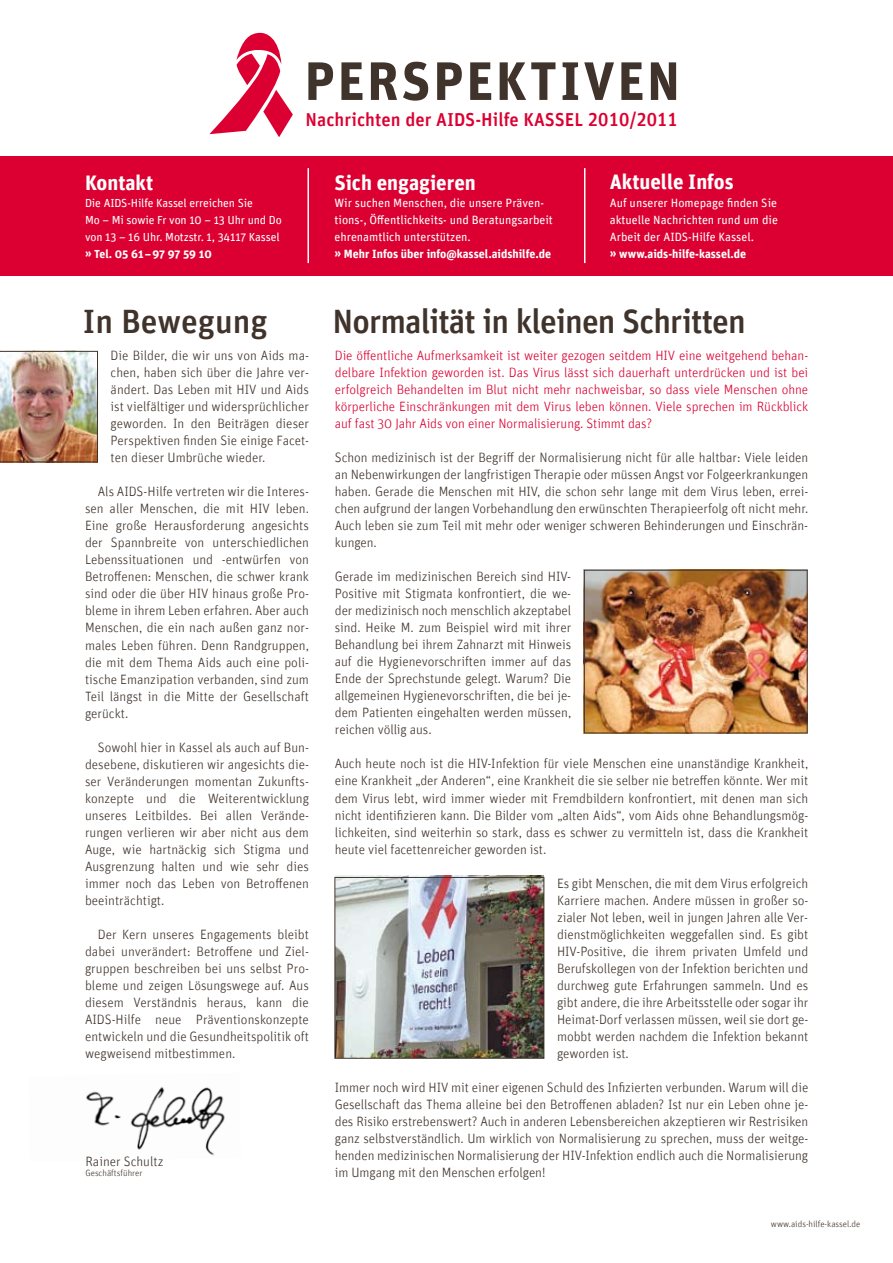
<style>
.page{position:relative;width:893px;height:1263px;background:#fff}
.page>*{position:absolute;margin:0;border:0;box-sizing:border-box;transform-origin:0 0}
.t1{font:500 33.75px "Unit";letter-spacing:-.025em;color:#40332c}
.t2{font:500 33.75px "Unit";color:#40332c}
.t3{font:700 21px "Unit";color:#fff}
.t4{font:18.75px "Unit Medium LF";color:#db0031}
.t5{font:300 13.5px/17px "Unit";letter-spacing:-.005em;color:#40332c;text-align:justify}
.t6{font:300 13.5px/17px "Unit";letter-spacing:-.005em;color:#db0031;text-align:justify}
.t7{font:12px/17px "Unit";color:#fff}
.t8{font:700 12px "Unit";color:#fff}
.t9{font:11.7px/17px "Unit";letter-spacing:-.01em;color:#fff}
.t10{font:700 11.7px "Unit";letter-spacing:-.005em;color:#fff}
.t11{font:300 9px "Unit";color:#40332c}
</style>
<div class="page">
<img style="left:86px;top:1087px;width:139px;height:69px">
<div style="left:0;top:156px;width:893px;height:119px;background:#db0031"></div>
<hr style="left:307px;top:168px;width:2px;height:95px;background:#fff">
<hr style="left:584px;top:168px;width:1px;height:95px;background:#fff">
<svg style="left:209px;top:33px;width:84px;height:104px"></svg>
<svg style="left:308px;top:62px;width:25px;height:38px"></svg>
<svg style="left:341px;top:62px;width:21px;height:38px"></svg>
<svg style="left:371px;top:62px;width:26px;height:38px"></svg>
<svg style="left:403px;top:62px;width:25px;height:39px"></svg>
<svg style="left:437px;top:62px;width:25px;height:38px"></svg>
<svg style="left:470px;top:62px;width:21px;height:38px"></svg>
<svg style="left:500px;top:62px;width:55px;height:38px"></svg>
<svg style="left:563px;top:62px;width:15px;height:38px"></svg>
<svg style="left:584px;top:62px;width:30px;height:38px"></svg>
<svg style="left:621px;top:62px;width:21px;height:38px"></svg>
<svg style="left:651px;top:62px;width:25px;height:38px"></svg>
<img style="left:586px;top:572px;width:220px;height:159px">
<div style="left:584px;top:570px;width:224px;height:163px;border:1px solid #40332c"></div>
<img style="left:336px;top:876px;width:208px;height:181px">
<div style="left:334px;top:877px;width:210px;height:182px;border:1px solid #40332c"></div>
<img style="left:0;top:351px;width:98px;height:111px">
<h2 class="t3" style="left:85px;top:170px;width:70px">Kontakt</h2>
<p class="t9" style="left:85px;top:194px;width:198px">Die AIDS-Hilfe Kassel erreichen Sie<br>Mo – Mi sowie Fr von 10 – 13 Uhr und Do von 13 – 16 Uhr. Motzstr. 1, 34117 Kassel</p>
<p class="t10" style="left:85px;top:247px;width:128px">» Tel. 05 61–97 97 59 10</p>
<h1 class="t2" style="left:83px;top:301px;width:186px">In Bewegung</h1>
<h3 class="t4" style="left:306px;top:109px;width:374px">Nachrichten der AIDS-Hilfe KASSEL 2010/2011</h3>
<h2 class="t3" style="left:334px;top:170px;width:143px">Sich engagieren</h2>
<p class="t7" style="left:334px;top:194px;width:220px">Wir suchen Menschen, die unsere Präven&shy;tions-, Öffentlichkeits- und Beratungsarbeit ehrenamtlich unterstützen.</p>
<p class="t8" style="left:334px;top:247px;width:218px">» Mehr Infos über info@kassel.aidshilfe.de</p>
<h2 class="t3" style="left:610px;top:169px;width:125px">Aktuelle Infos</h2>
<p class="t7" style="left:610px;top:194px;width:170px;text-align:justify">Auf unserer Homepage finden Sie aktuelle Nachrichten rund um die Arbeit der AIDS-Hilfe Kassel.</p>
<p class="t8" style="left:610px;top:247px;width:138px">» www.aids-hilfe-kassel.de</p>
<h1 class="t1" style="left:332px;top:301px;width:415px">Normalität in kleinen Schritten</h1>
<p class="t5" style="left:111px;top:347px;width:200px">Die Bilder, die wir uns von Aids ma&shy;chen, haben sich über die Jahre ver&shy;ändert. Das Leben mit HIV und Aids ist vielfältiger und widersprüchlicher geworden. In den Beiträgen dieser Perspektiven finden Sie einige Facet&shy;ten dieser Umbrüche wieder.</p>
<p class="t5" style="left:85px;top:483px;width:225px;text-indent:13px">Als AIDS-Hilfe vertreten wir die Interes&shy;sen aller Menschen, die mit HIV leben.<br>Eine große Herausforderung angesichts der Spannbreite von unterschiedlichen Lebenssituationen und -entwürfen von Betroffenen: Menschen, die schwer krank sind oder die über HIV hinaus große Pro&shy;bleme in ihrem Leben erfahren. Aber auch Menschen, die ein nach außen ganz nor&shy;males Leben führen. Denn Randgruppen, die mit dem Thema Aids auch eine poli&shy;tische Emanzipation verbanden, sind zum Teil längst in die Mitte der Gesellschaft gerückt.</p>
<p class="t5" style="left:85px;top:738px;width:225px;text-indent:13px">Sowohl hier in Kassel als auch auf Bun&shy;desebene, diskutieren wir angesichts die&shy;ser Veränderungen momentan Zukunfts&shy;konzepte und die Weiterentwicklung unseres Leitbildes. Bei allen Verände&shy;rungen verlieren wir aber nicht aus dem Auge, wie hartnäckig sich Stigma und Ausgrenzung halten und wie sehr dies immer noch das Leben von Betroffenen beeinträchtigt.</p>
<p class="t5" style="left:85px;top:925px;width:225px;text-indent:13px">Der Kern unseres Engagements bleibt dabei unverändert: Betroffene und Ziel&shy;gruppen beschreiben bei uns selbst Pro&shy;bleme und zeigen Lösungswege auf. Aus diesem Verständnis heraus, kann die AIDS-Hilfe neue Präventionskonzepte entwickeln und die Gesundheitspolitik oft wegweisend mitbestimmen.</p>
<p class="t5" style="left:85px;top:1152px;width:80px">Rainer Schultz</p>
<p class="t11" style="left:85px;top:1168px;width:59px">Geschäftsführer</p>
<p class="t6" style="left:335px;top:347px;width:475px">Die öffentliche Aufmerksamkeit ist weiter gezogen seitdem HIV eine weitgehend behan&shy;delbare Infektion geworden ist. Das Virus lässt sich dauerhaft unterdrücken und ist bei erfolgreich Behandelten im Blut nicht mehr nachweisbar, so dass viele Menschen ohne körperliche Einschränkungen mit dem Virus leben können. Viele sprechen im Rückblick auf fast 30 Jahr Aids von einer Normalisierung. Stimmt das?</p>
<p class="t5" style="left:335px;top:449px;width:475px">Schon medizinisch ist der Begriff der Normalisierung nicht für alle haltbar: Viele leiden an Nebenwirkungen der langfristigen Therapie oder müssen Angst vor Folgeerkrankungen haben. Gerade die Menschen mit HIV, die schon sehr lange mit dem Virus leben, errei&shy;chen aufgrund der langen Vorbehandlung den erwünschten Therapieerfolg oft nicht mehr.<br>Auch leben sie zum Teil mit mehr oder weniger schweren Behinderungen und Einschrän&shy;kungen.</p>
<p class="t5" style="left:335px;top:568px;width:238px">Gerade im medizinischen Bereich sind HIV-Positive mit Stigmata konfrontiert, die we&shy;der medizinisch noch menschlich akzeptabel sind. Heike M. zum Beispiel wird mit ihrer Behandlung bei ihrem Zahnarzt mit Hinweis auf die Hygienevorschriften immer auf das Ende der Sprechstunde gelegt. Warum? Die allgemeinen Hygienevorschriften, die bei je&shy;dem Patienten eingehalten werden müssen, reichen völlig aus.</p>
<p class="t5" style="left:335px;top:755px;width:475px">Auch heute noch ist die HIV-Infektion für viele Menschen eine unanständige Krankheit, eine Krankheit „der Anderen“, eine Krankheit die sie selber nie betreffen könnte. Wer mit dem Virus lebt, wird immer wieder mit Fremdbildern konfrontiert, mit denen man sich nicht identifizieren kann. Die Bilder vom „alten Aids“, vom Aids ohne Behandlungsmög&shy;lichkeiten, sind weiterhin so stark, dass es schwer zu vermitteln ist, dass die Krankheit heute viel facettenreicher geworden ist.</p>
<p class="t5" style="left:557px;top:874px;width:253px">Es gibt Menschen, die mit dem Virus erfolgreich Karriere machen. Andere müssen in großer so&shy;zialer Not leben, weil in jungen Jahren alle Ver&shy;dienstmöglichkeiten weggefallen sind. Es gibt HIV-Positive, die ihrem privaten Umfeld und Berufskollegen von der Infektion berichten und durchweg gute Erfahrungen sammeln. Und es gibt andere, die ihre Arbeitsstelle oder sogar ihr Heimat-Dorf verlassen müssen, weil sie dort ge&shy;mobbt werden nachdem die Infektion bekannt geworden ist.</p>
<p class="t5" style="left:335px;top:1078px;width:475px">Immer noch wird HIV mit einer eigenen Schuld des Infizierten verbunden. Warum will die Gesellschaft das Thema alleine bei den Betroffenen abladen? Ist nur ein Leben ohne je&shy;des Risiko erstrebenswert? Auch in anderen Lebensbereichen akzeptieren wir Restrisiken ganz selbstverständlich. Um wirklich von Normalisierung zu sprechen, muss der weitge&shy;henden medizinischen Normalisierung der HIV-Infektion endlich auch die Normalisierung im Umgang mit den Menschen erfolgen!</p>
<p class="t11" style="left:771px;top:1218px;width:91px">www.aids-hilfe-kassel.de</p>
</div>
